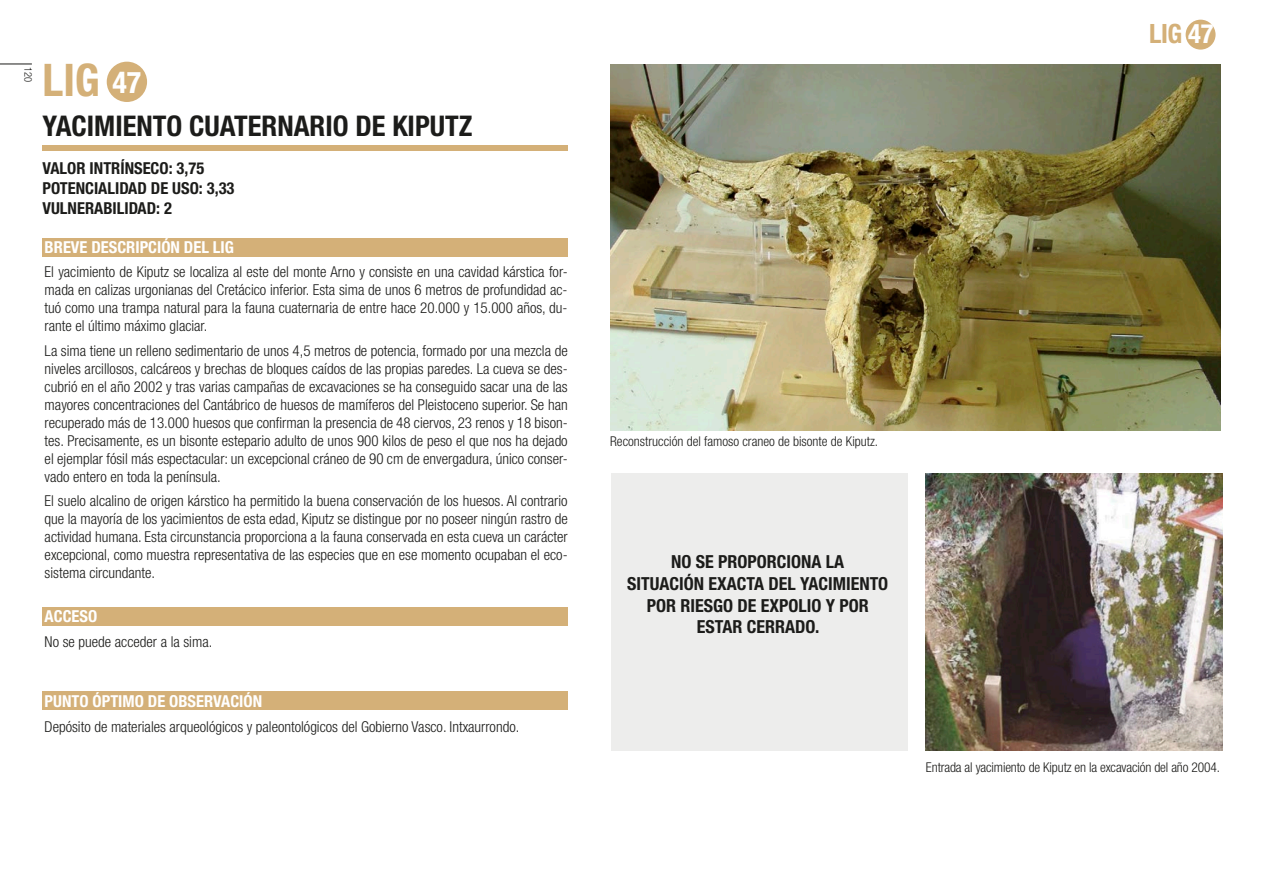
<style>
.page{position:relative;width:1263px;height:893px;background:#fff}
.page>*{position:absolute;margin:0;border:0;box-sizing:border-box;transform-origin:0 0}
.t1{font:700 condensed 45px "Helvetica Neue LT Std";color:#d4b078}
.t2{font:700 condensed 30px "Helvetica Neue LT Std";color:#fff}
.t3{font:700 condensed 28.5px "Helvetica Neue LT Std";color:#1c1c1a}
.t4{font:700 condensed 26.55px "Helvetica Neue LT Std";color:#d4b078}
.t5{font:700 condensed 18px/21.6px "Helvetica Neue LT Std";color:#1c1c1a;text-align:center}
.t6{font:700 condensed 16.5px/20px "Helvetica Neue LT Std";color:#1c1c1a}
.t7{font:700 condensed 16.5px "Helvetica Neue LT Std";color:#fff}
.t8{font:300 condensed 15px/18px "Helvetica Neue LT Std";color:#1c1c1a;text-align:justify}
.t9{font:300 condensed 13.5px "Helvetica Neue LT Std";letter-spacing:-.01em;color:#1c1c1a}
.t10{font:300 condensed 10.5px "Helvetica Neue LT Std";color:#1c1c1a}
.s1{color:#fff}
</style>
<div class="page">
<hr style="left:0;top:64px;width:32px;height:1px;background:#1c1c1a">
<img style="left:926px;top:474px;width:296px;height:277px">
<div style="left:611px;top:474px;width:296px;height:277px;background:#ededec"></div>
<img style="left:611px;top:65px;width:610px;height:365px">
<div style="left:43px;top:238px;width:525px;height:18px;background:#d4b078"></div>
<div style="left:43px;top:146px;width:525px;height:5px;background:#d4b078"></div>
<div style="left:43px;top:607px;width:525px;height:18px;background:#d4b078"></div>
<div style="left:43px;top:692px;width:525px;height:18px;background:#d4b078"></div>
<div style="left:107px;top:62px;width:40px;height:40px;background:#d4b078;border-radius:50%"></div>
<div style="left:1185px;top:20px;width:30px;height:30px;background:#d4b078;border-radius:50%"></div>
<p class="t10" style="left:34px;top:67px;width:17px;rotate:90deg">120</p>
<h1 class="t1" style="left:43px;top:53px;width:59px">LIG</h1>
<h3 class="t3" style="left:43px;top:109px;width:431px">YACIMIENTO CUATERNARIO DE KIPUTZ</h3>
<h2 class="t2" style="left:112px;top:64px;width:30px">47</h2>
<p class="t6" style="left:43px;top:158px;width:193px">VALOR INTRÍNSECO: 3,75<br>POTENCIALIDAD DE USO: 3,33<br>VULNERABILIDAD: 2</p>
<p class="t7" style="left:45px;top:237px;width:191px">BREVE DESCRIPCIÓN DEL LIG</p>
<p class="t8" style="left:45px;top:263px;width:524px">El yacimiento de Kiputz se localiza al este del monte Arno y consiste en una cavidad kárstica for&shy;mada en calizas urgonianas del Cretácico inferior. Esta sima de unos 6 metros de profundidad ac&shy;tuó como una trampa natural para la fauna cuaternaria de entre hace 20.000 y 15.000 años, du&shy;rante el último máximo glaciar.</p>
<p class="t8" style="left:45px;top:341px;width:525px">La sima tiene un relleno sedimentario de unos 4,5 metros de potencia, formado por una mezcla de niveles arcillosos, calcáreos y brechas de bloques caídos de las propias paredes. La cueva se des&shy;cubrió en el año 2002 y tras varias campañas de excavaciones se ha conseguido sacar una de las mayores concentraciones del Cantábrico de huesos de mamíferos del Pleistoceno superior. Se han recuperado más de 13.000 huesos que confirman la presencia de 48 ciervos, 23 renos y 18 bison&shy;tes. Precisamente, es un bisonte estepario adulto de unos 900 kilos de peso el que nos ha dejado el ejemplar fósil más espectacular: un excepcional cráneo de 90 cm de envergadura, único conser&shy;vado entero en toda la península.</p>
<p class="t8" style="left:45px;top:492px;width:525px">El suelo alcalino de origen kárstico ha permitido la buena conservación de los huesos. Al contrario que la mayoría de los yacimientos de esta edad, Kiputz se distingue por no poseer ningún rastro de actividad humana. Esta circunstancia proporciona a la fauna conservada en esta cueva un carácter excepcional, como muestra representativa de las especies que en ese momento ocupaban el eco&shy;sistema circundante.</p>
<p class="t7" style="left:45px;top:606px;width:54px">ACCESO</p>
<p class="t8" style="left:45px;top:632px;width:169px">No se puede acceder a la sima.</p>
<p class="t7" style="left:45px;top:691px;width:219px">PUNTO ÓPTIMO DE OBSERVACIÓN</p>
<p class="t8" style="left:45px;top:717px;width:476px">Depósito de materiales arqueológicos y paleontológicos del Gobierno Vasco. Intxaurrondo.</p>
<h3 class="t4" style="left:1149px;top:18px;width:66px">LIG <span class="s1">47</span></h3>
<p class="t9" style="left:610px;top:433px;width:269px">Reconstrucción del famoso craneo de bisonte de Kiputz.</p>
<p class="t5" style="left:627px;top:551px;width:263px">NO SE PROPORCIONA LA<br>SITUACIÓN EXACTA DEL YACIMIENTO<br>POR RIESGO DE EXPOLIO Y POR<br>ESTAR CERRADO.</p>
<p class="t9" style="left:926px;top:760px;width:296px">Entrada al yacimiento de Kiputz en la excavación del año 2004.</p>
</div>
